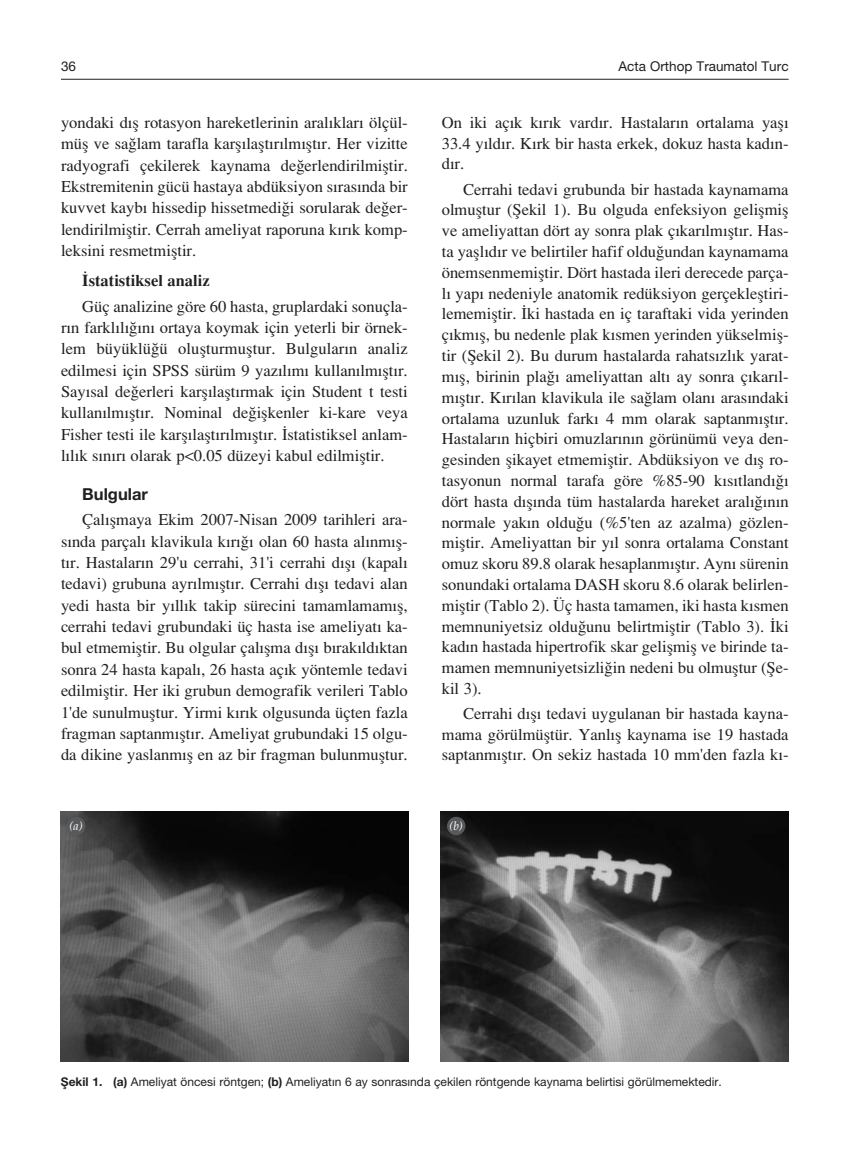
<style>
.page{position:relative;width:851px;height:1149px;background:#fff}
.page>*{position:absolute;margin:0;border:0;box-sizing:border-box;transform-origin:0 0}
.t1{font:16.5px/20.9px "Times";color:#231f20;text-align:justify}
.t2{font:700 16.5px "Times";color:#231f20}
.t3{font:16.5px "Helvetica T Bold";color:#231f20}
.t4{font:13.5px "Helvetica T";color:#231f20}
.t5{font:12px "Helvetica T";color:#231f20}
.t6{font:12px "Palatino Italic Turk";color:#fff}
.s1{font-family:"Helvetica T Bold"}
</style>
<div class="page">
<hr style="left:61px;top:79px;width:727px;height:1px;background:#231f20">
<img style="left:61px;top:811px;width:347px;height:250px">
<img style="left:441px;top:811px;width:347px;height:250px">
<div style="left:67px;top:816px;width:18px;height:19px;background:#58595b;border-radius:50%"></div>
<div style="left:447px;top:816px;width:18px;height:19px;background:#58595b;border-radius:50%"></div>
<p class="t4" style="left:61px;top:61px;width:17px">36</p>
<p class="t4" style="left:618px;top:61px;width:171px">Acta Orthop Traumatol Turc</p>
<p class="t1" style="left:61px;top:113px;width:348px;line-height:21.3px">yondaki d›fl rotasyon hareketlerinin aral›klar› ölçül&shy;müfl ve sa¤lam tarafla karfl›laflt›r›lm›flt›r. Her vizitte radyografi çekilerek kaynama de¤erlendirilmifltir.<br>Ekstremitenin gücü hastaya abdüksiyon s›ras›nda bir kuvvet kayb› hissedip hissetmedi¤i sorularak de¤er&shy;lendirilmifltir. Cerrah ameliyat raporuna k›r›k komp&shy;leksini resmetmifltir.</p>
<p class="t2" style="left:82px;top:275px;width:129px">‹statistiksel analiz</p>
<p class="t1" style="left:61px;top:297px;width:348px;line-height:21.3px;text-indent:21px">Güç analizine göre 60 hasta, gruplardaki sonuçla&shy;r›n farkl›l›¤›n› ortaya koymak için yeterli bir örnek&shy;lem büyüklü¤ü oluflturmufltur. Bulgular›n analiz edilmesi için SPSS sürüm 9 yaz›l›m› kullan›lm›flt›r.<br>Say›sal de¤erleri karfl›laflt›rmak için Student t testi kullan›lm›flt›r. Nominal de¤iflkenler ki-kare veya Fisher testi ile karfl›laflt›r›lm›flt›r. ‹statistiksel anlam&shy;l›l›k s›n›r› olarak p&lt;0.05 düzeyi kabul edilmifltir.</p>
<p class="t3" style="left:82px;top:487px;width:67px">Bulgular</p>
<p class="t1" style="left:61px;top:510px;width:348px;line-height:21.3px;text-indent:21px">Çal›flmaya Ekim 2007-Nisan 2009 tarihleri ara&shy;s›nda parçal› klavikula k›r›¤› olan 60 hasta al›nm›fl&shy;t›r. Hastalar›n 29'u cerrahi, 31'i cerrahi d›fl› (kapal› tedavi) grubuna ayr›lm›flt›r. Cerrahi d›fl› tedavi alan yedi hasta bir y›ll›k takip sürecini tamamlamam›fl, cerrahi tedavi grubundaki üç hasta ise ameliyat› ka&shy;bul etmemifltir. Bu olgular çal›flma d›fl› b›rak›ld›ktan sonra 24 hasta kapal›, 26 hasta aç›k yöntemle tedavi edilmifltir. Her iki grubun demografik verileri Tablo 1'de sunulmufltur. Yirmi k›r›k olgusunda üçten fazla fragman saptanm›flt›r. Ameliyat grubundaki 15 olgu&shy;da dikine yaslanm›fl en az bir fragman bulunmufltur.</p>
<p class="t1" style="left:442px;top:113px;width:348px">On iki aç›k k›r›k vard›r. Hastalar›n ortalama yafl› 33.4 y›ld›r. K›rk bir hasta erkek, dokuz hasta kad›n&shy;d›r.</p>
<p class="t1" style="left:442px;top:180px;width:348px;text-indent:21px">Cerrahi tedavi grubunda bir hastada kaynamama olmufltur (fiekil 1). Bu olguda enfeksiyon geliflmifl ve ameliyattan dört ay sonra plak ç›kar›lm›flt›r. Has&shy;ta yafll›d›r ve belirtiler hafif oldu¤undan kaynamama önemsenmemifltir. Dört hastada ileri derecede parça&shy;l› yap› nedeniyle anatomik redüksiyon gerçeklefltiri&shy;lememifltir. ‹ki hastada en iç taraftaki vida yerinden ç›km›fl, bu nedenle plak k›smen yerinden yükselmifl&shy;tir (fiekil 2). Bu durum hastalarda rahats›zl›k yarat&shy;m›fl, birinin pla¤› ameliyattan alt› ay sonra ç›kar›l&shy;m›flt›r. K›r›lan klavikula ile sa¤lam olan› aras›ndaki ortalama uzunluk fark› 4 mm olarak saptanm›flt›r.<br>Hastalar›n hiçbiri omuzlar›n›n görünümü veya den&shy;gesinden flikayet etmemifltir. Abdüksiyon ve d›fl ro&shy;tasyonun normal tarafa göre %85-90 k›s›tland›¤› dört hasta d›fl›nda tüm hastalarda hareket aral›¤›n›n normale yak›n oldu¤u (%5'ten az azalma) gözlen&shy;mifltir. Ameliyattan bir y›l sonra ortalama Constant omuz skoru 89.8 olarak hesaplanm›flt›r. Ayn› sürenin sonundaki ortalama DASH skoru 8.6 olarak belirlen&shy;mifltir (Tablo 2). Üç hasta tamamen, iki hasta k›smen memnuniyetsiz oldu¤unu belirtmifltir (Tablo 3). ‹ki kad›n hastada hipertrofik skar geliflmifl ve birinde ta&shy;mamen memnuniyetsizli¤in nedeni bu olmufltur (fie&shy;kil 3).</p>
<p class="t1" style="left:442px;top:704px;width:348px;text-indent:21px">Cerrahi d›fl› tedavi uygulanan bir hastada kayna&shy;mama görülmüfltür. Yanl›fl kaynama ise 19 hastada saptanm›flt›r. On sekiz hastada 10 mm'den fazla k›-</p>
<p class="t6" style="left:69px;top:821px;width:15px">(a)</p>
<p class="t6" style="left:449px;top:821px;width:15px">(b)</p>
<p class="t5" style="left:61px;top:1076px;width:662px"><span class="s1">fiekil 1. (a)</span> Ameliyat öncesi röntgen; <span class="s1">(b)</span> Ameliyat›n 6 ay sonras›nda çekilen röntgende kaynama belirtisi görülmemektedir.</p>
</div>
